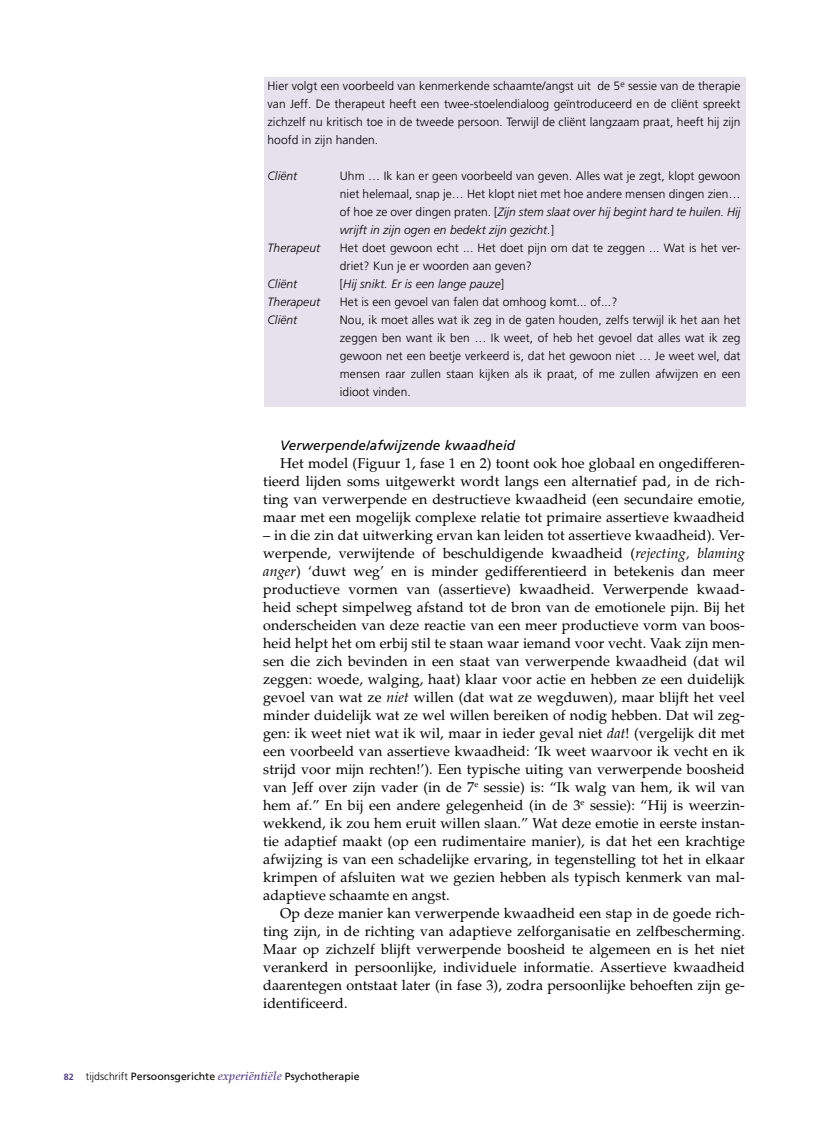
<style>
.page{position:relative;width:830px;height:1127px;background:#fff}
.page>*{position:absolute;margin:0;border:0;box-sizing:border-box;transform-origin:0 0}
.t1{font:14.25px/18px "Palatino LT Std";letter-spacing:.005em;color:#000;text-align:justify}
.t2{font:italic 13.5px "Frutiger LT Std";letter-spacing:.005em;color:#000}
.t3{font:300 12px/18px "Frutiger LT Std";letter-spacing:.005em;color:#000;text-align:justify}
.t4{font:italic 300 12px "Frutiger LT Std";letter-spacing:.005em;color:#000}
.t5{font:10.5px "Frutiger LT Std";letter-spacing:.005em;color:#000}
.s1{font-style:italic}
.s2{font-style:normal}
.s3{font-weight:700;font-size:9px;color:#523d88}
.s4{font-weight:300}
.s5{font-family:"Palatino LT Std";font-weight:500;font-style:italic;font-size:12px;color:#523d88}
</style>
<div class="page">
<div style="left:264px;top:77px;width:481px;height:329px;background:#e5e2ed"></div>
<p class="t3" style="left:267px;top:77px;width:474px">Hier volgt een voorbeeld van kenmerkende schaamte/angst uit de 5<sup>e</sup> sessie van de therapie van Jeff. De therapeut heeft een twee-stoelendialoog geïntroduceerd en de cliënt spreekt zichzelf nu kritisch toe in de tweede persoon. Terwijl de cliënt langzaam praat, heeft hij zijn hoofd in zijn handen.</p>
<p class="t4" style="left:267px;top:169px;width:31px">Cliënt</p>
<p class="t3" style="left:340px;top:167px;width:402px">Uhm … Ik kan er geen voorbeeld van geven. Alles wat je zegt, klopt gewoon niet helemaal, snap je… Het klopt niet met hoe andere mensen dingen zien… of hoe ze over dingen praten. [<span class="s1">Zijn stem slaat over hij begint hard te huilen. Hij wrijft in zijn ogen en bedekt zijn gezicht.</span>]</p>
<p class="t4" style="left:267px;top:241px;width:54px">Therapeut</p>
<p class="t3" style="left:340px;top:239px;width:402px">Het doet gewoon echt ... Het doet pijn om dat te zeggen ... Wat is het ver&shy;driet? Kun je er woorden aan geven?</p>
<p class="t4" style="left:267px;top:277px;width:31px">Cliënt</p>
<p class="t4" style="left:340px;top:277px;width:166px"><span class="s2">[</span>Hij snikt. Er is een lange pauze<span class="s2">]</span></p>
<p class="t4" style="left:267px;top:295px;width:54px">Therapeut</p>
<p class="t3" style="left:340px;top:293px;width:279px">Het is een gevoel van falen dat omhoog komt... of...?</p>
<p class="t4" style="left:267px;top:313px;width:31px">Cliënt</p>
<p class="t3" style="left:340px;top:311px;width:402px">Nou, ik moet alles wat ik zeg in de gaten houden, zelfs terwijl ik het aan het zeggen ben want ik ben … Ik weet, of heb het gevoel dat alles wat ik zeg gewoon net een beetje verkeerd is, dat het gewoon niet … Je weet wel, dat mensen raar zullen staan kijken als ik praat, of me zullen afwijzen en een idioot vinden.</p>
<p class="t2" style="left:280px;top:437px;width:236px">Verwerpende/afwijzende kwaadheid</p>
<p class="t1" style="left:263px;top:454px;width:483px;text-indent:17px">Het model (Figuur 1, fase 1 en 2) toont ook hoe globaal en ongedifferen&shy;tieerd lijden soms uitgewerkt wordt langs een alternatief pad, in de rich&shy;ting van verwerpende en destructieve kwaadheid (een secundaire emotie, maar met een mogelijk complexe relatie tot primaire assertieve kwaadheid</p>
<p class="t1" style="left:263px;top:526px;width:483px">– in die zin dat uitwerking ervan kan leiden tot assertieve kwaadheid). Ver&shy;werpende, verwijtende of beschuldigende kwaadheid (<span class="s1">rejecting, blaming anger</span>) ‘duwt weg’ en is minder gedifferentieerd in betekenis dan meer productieve vormen van (assertieve) kwaadheid. Verwerpende kwaad&shy;heid schept simpelweg afstand tot de bron van de emotionele pijn. Bij het onderscheiden van deze reactie van een meer productieve vorm van boos&shy;heid helpt het om erbij stil te staan waar iemand voor vecht. Vaak zijn men&shy;sen die zich bevinden in een staat van verwerpende kwaadheid (dat wil zeggen: woede, walging, haat) klaar voor actie en hebben ze een duidelijk gevoel van wat ze <span class="s1">niet</span> willen (dat wat ze wegduwen), maar blijft het veel minder duidelijk wat ze wel willen bereiken of nodig hebben. Dat wil zeg&shy;gen: ik weet niet wat ik wil, maar in ieder geval niet <span class="s1">dat</span>! (vergelijk dit met een voorbeeld van assertieve kwaadheid: ‘Ik weet waarvoor ik vecht en ik strijd voor mijn rechten!’). Een typische uiting van verwerpende boosheid van Jeff over zijn vader (in de 7<sup>e</sup> sessie) is: “Ik walg van hem, ik wil van hem af.” En bij een andere gelegenheid (in de 3<sup>e</sup> sessie): “Hij is weerzin&shy;wekkend, ik zou hem eruit willen slaan.” Wat deze emotie in eerste instan&shy;tie adaptief maakt (op een rudimentaire manier), is dat het een krachtige afwijzing is van een schadelijke ervaring, in tegenstelling tot het in elkaar krimpen of afsluiten wat we gezien hebben als typisch kenmerk van mal&shy;adaptieve schaamte en angst.</p>
<p class="t1" style="left:263px;top:904px;width:483px;text-indent:17px">Op deze manier kan verwerpende kwaadheid een stap in de goede rich&shy;ting zijn, in de richting van adaptieve zelforganisatie en zelfbescherming.<br>Maar op zichzelf blijft verwerpende boosheid te algemeen en is het niet verankerd in persoonlijke, individuele informatie. Assertieve kwaadheid daarentegen ontstaat later (in fase 3), zodra persoonlijke behoeften zijn ge&shy;identificeerd.</p>
<p class="t5" style="left:64px;top:1070px;width:297px"><span class="s3">82</span> <span class="s4">tijdschrift</span> Persoonsgerichte <span class="s5">experiëntiële</span> Psychotherapie</p>
</div>
